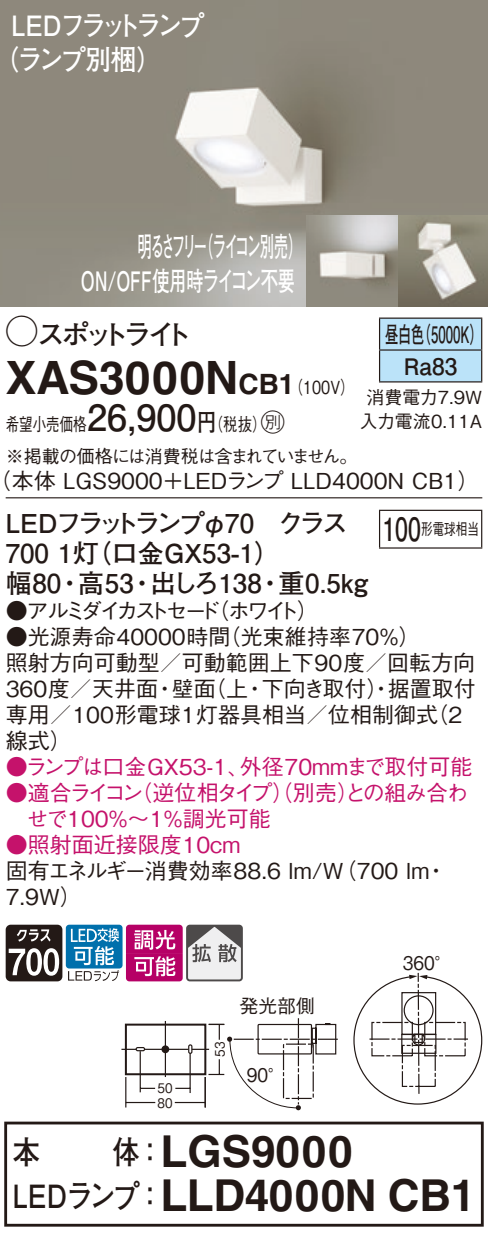
<style>
.page{position:relative;width:488px;height:1238px;background:#fff}
.page>*{position:absolute;margin:0;border:0;box-sizing:border-box;transform-origin:0 0}
.t1{font:700 46px "Helvetica LT Std";color:#231916}
.t2{font:700 44px "Helvetica LT Std";color:#231916}
.t3{font:700 36px "Futo Go B101 Pro";color:#231916}
.t4{font:700 32px "Futo Go B101 Pro";color:#231916;scale:.85 1}
.t5{font:700 32px "Futo Go B101 Pro";color:#231916;scale:.72 1}
.t6{font:700 28px/34px "Futo Go B101 Pro";letter-spacing:-.12em;color:#fff;scale:.9 1}
.t7{font:700 28px "Futo Go B101 Pro";letter-spacing:-.15em;color:#fff;scale:.5 1}
.t8{font:700 28px "Futo Go B101 Pro";letter-spacing:-.195em;color:#231916}
.t9{font:700 28px "Helvetica LT Std";color:#231916}
.t10{font:700 26.8px "Futo Go B101 Pro";letter-spacing:-.005em;color:#fff;scale:.64 1}
.t11{font:700 26px "Futo Go B101 Pro";color:#231916}
.t12{font:700 26px "Futo Go B101 Pro";letter-spacing:-.145em;color:#231916}
.t13{font:24px "Ford Classification 1";color:#231916}
.t14{font:700 22.8px/32px "Futo Go B101 Pro";color:#231916;scale:.58 1}
.t15{font:500 22px/26px "Gothic BBB Pro";color:#231916}
.t16{font:500 22px/26px "Gothic BBB Pro";letter-spacing:-.045em;color:#c5126b}
.t17{font:500 22px "Gothic BBB Pro";color:#c5126b}
.t18{font:500 22px/26px "Gothic BBB Pro";letter-spacing:-.135em;color:#231916}
.t19{font:500 22px/26px "Gothic BBB Pro";letter-spacing:-.02em;color:#c5126b}
.t20{font:18.8px "Gothic BBB Pro Medium 90 pv RKSJ H";color:#231916;scale:.9 1}
.t21{font:18.8px "Gothic BBB Pro Medium 90 pv RKSJ H";color:#231916}
.t22{font:500 18px/31.6px "Gothic BBB Pro";letter-spacing:-.04em;color:#231916;scale:.75 1}
.t23{font:500 18px/24px "Gothic BBB Pro";color:#231916;text-align:center}
.t24{font:500 18px "Gothic BBB Pro";color:#231916;scale:.8 1}
.t25{font:500 16px "Gothic BBB Pro";color:#231916;scale:.72 1}
.t26{font:13.2px/15.2px "Gothic BBB Pro Medium 90 pv RKSJ H";color:#231916;scale:.9 1}
.s1{font-family:"Ford Classification 1";font-weight:400;font-size:32px}
.s2{font-size:46px}
.s3{font-family:"Helvetica LT Std";font-weight:700;font-size:28px}
.s4{font-family:"Gothic BBB Pro";font-weight:500;font-size:18px}
.s5{font-family:"Futo Go B101 Pro";font-weight:700;font-size:24px}
</style>
<div class="page">
<img style="left:0;top:0;width:488px;height:306px">
<img style="left:306px;top:215px;width:182px;height:91px">
<div style="left:380px;top:319px;width:101px;height:62px;background:#bbe3f9"></div>
<hr style="left:379px;top:317px;width:103px;height:2px;background:#231916">
<hr style="left:379px;top:319px;width:1px;height:30px;background:#231916">
<hr style="left:481px;top:319px;width:1px;height:30px;background:#231916">
<hr style="left:379px;top:349px;width:103px;height:2px;background:#231916">
<hr style="left:379px;top:351px;width:1px;height:30px;background:#231916">
<hr style="left:481px;top:351px;width:1px;height:30px;background:#231916">
<hr style="left:379px;top:381px;width:103px;height:2px;background:#231916">
<hr style="left:6px;top:497px;width:476px;height:1px;background:#231916">
<hr style="left:379px;top:511px;width:1px;height:36px;background:#231916">
<hr style="left:379px;top:510px;width:103px;height:1px;background:#231916">
<hr style="left:481px;top:511px;width:1px;height:36px;background:#231916">
<hr style="left:379px;top:547px;width:103px;height:2px;background:#231916">
<svg style="left:6px;top:924px;width:56px;height:57px"></svg>
<div style="left:66px;top:924px;width:56px;height:44px;background:#0070ac;border-radius:3px"></div>
<svg style="left:68px;top:924px;width:414px;height:186px"></svg>
<div style="left:186px;top:924px;width:57px;height:57px;border:2px solid #4d4a4a;border-radius:3px"></div>
<div style="left:4px;top:1121px;width:479px;height:105px;border:3px solid #231916"></div>
<p class="t6" style="left:-7px;top:5px;width:236px;text-indent:18px">LEDフラットランプ（ランプ別梱(</p>
<p class="t7" style="left:199px;top:224px;width:208px">（ライコン別売(</p>
<p class="t7" style="left:138px;top:224px;width:141px">明るさフリー</p>
<p class="t10" style="left:81px;top:260px;width:336px">ON/OFF使用時ライコン不要</p>
<p class="t8" style="left:6px;top:312px;width:188px"><span class="s1">A</span>スポットライト</p>
<p class="t14" style="left:417px;top:315px;width:115px">（5000 (K</p>
<p class="t14" style="left:403px;top:315px;width:94px;text-indent:-19px">昼白色<br>Ra83</p>
<p class="t23" style="left:359px;top:383px;width:124px">消費電力7.9W入力電流0.11A</p>
<h1 class="t1" style="left:6px;top:349px;width:201px">XAS3000</h1>
<p class="t9" style="left:205px;top:367px;width:75px"><span class="s2">N</span>CB</p>
<p class="t24" style="left:279px;top:372px;width:96px">（<span class="s3">1</span> 100 (V</p>
<h3 class="t3" style="left:87px;top:389px;width:111px">26,900</h3>
<p class="t13" style="left:252px;top:410px;width:34px">C<span class="s4">）</span></p>
<p class="t24" style="left:197px;top:410px;width:70px">（<span class="s5">円</span>税抜</p>
<p class="t22" style="left:6px;top:406px;width:470px">希望小売価格<br>※掲載の価格には消費税は含まれていません。</p>
<p class="t15" style="left:-10px;top:465px;width:491px">（本体 LGS9000＋LEDランプ LLD4000N CB1(</p>
<p class="t12" style="left:6px;top:502px;width:343px">LEDフラットランプφ70　クラス</p>
<p class="t11" style="left:6px;top:532px;width:276px">700 （灯1 口金GX53-1(</p>
<p class="t11" style="left:278px;top:562px;width:91px">重0.5kg</p>
<p class="t11" style="left:6px;top:562px;width:57px">幅80</p>
<p class="t11" style="left:78px;top:562px;width:57px">高53</p>
<p class="t11" style="left:150px;top:562px;width:113px">出しろ138</p>
<p class="t11" style="left:57px;top:562px;width:27px">・</p>
<p class="t11" style="left:129px;top:562px;width:27px">・</p>
<p class="t11" style="left:257px;top:562px;width:27px">・</p>
<h3 class="t5" style="left:382px;top:504px;width:55px">100</h3>
<p class="t25" style="left:421px;top:516px;width:82px">形電球相当</p>
<p class="t15" style="left:207px;top:595px;width:113px">（ホワイト(</p>
<p class="t18" style="left:219px;top:595px;width:203px;text-indent:-213px">●アルミダイカストセード<br>（光束維持率70％(</p>
<p class="t15" style="left:6px;top:621px;width:226px">●光源寿命40000時間</p>
<p class="t15" style="left:6px;top:647px;width:471px">照射方向可動型／可動範囲上下90度／回転方向</p>
<p class="t15" style="left:388px;top:673px;width:89px">据置取付</p>
<p class="t15" style="left:204px;top:673px;width:45px">（上</p>
<p class="t15" style="left:262px;top:673px;width:132px">下向き取付）・</p>
<p class="t15" style="left:6px;top:673px;width:154px">360度／天井面</p>
<p class="t15" style="left:172px;top:673px;width:45px">壁面</p>
<p class="t15" style="left:154px;top:673px;width:23px">・</p>
<p class="t15" style="left:244px;top:673px;width:23px">・</p>
<p class="t15" style="left:426px;top:699px;width:37px">)2</p>
<p class="t15" style="left:6px;top:699px;width:434px">専用／100形電球1灯器具相当／位相制御式線式(</p>
<p class="t17" style="left:240px;top:749px;width:234px">外径70mmまで取付可能</p>
<p class="t16" style="left:130px;top:751px;width:339px;text-indent:-125px">●ランプは口金GX53-1、<br>（逆位相タイプ）（別売との組み合わ</p>
<p class="t17" style="left:337px;top:775px;width:23px">）</p>
<p class="t19" style="left:27px;top:777px;width:246px;text-indent:-21px">●適合ライコン<br>せで100％〜1％調光可能</p>
<p class="t17" style="left:6px;top:827px;width:236px">●照射面近接限度10cm</p>
<p class="t15" style="left:6px;top:855px;width:425px">固有エネルギー消費効率88.6 lm （W/ 700 lm<br>7.9W(</p>
<p class="t15" style="left:425px;top:855px;width:23px">・</p>
<h3 class="t4" style="left:13px;top:1126px;width:34px">本</h3>
<p class="t26" style="left:157px;top:1078px;width:18px">50<br>80</p>
<p class="t26" style="left:210px;top:1057px;width:18px;rotate:-90deg">53</p>
<p class="t21" style="left:239px;top:990px;width:77px">発光部側</p>
<p class="t20" style="left:247px;top:1060px;width:44px">90°</p>
<h3 class="t4" style="left:113px;top:1126px;width:62px">体：</h3>
<h2 class="t2" style="left:160px;top:1124px;width:193px">LGS9000</h2>
<p class="t20" style="left:402px;top:947px;width:56px">360°</p>
<h3 class="t4" style="left:13px;top:1170px;width:179px">LEDランプ：</h3>
<h2 class="t2" style="left:160px;top:1168px;width:316px">LLD4000N CB1</h2>
</div>
